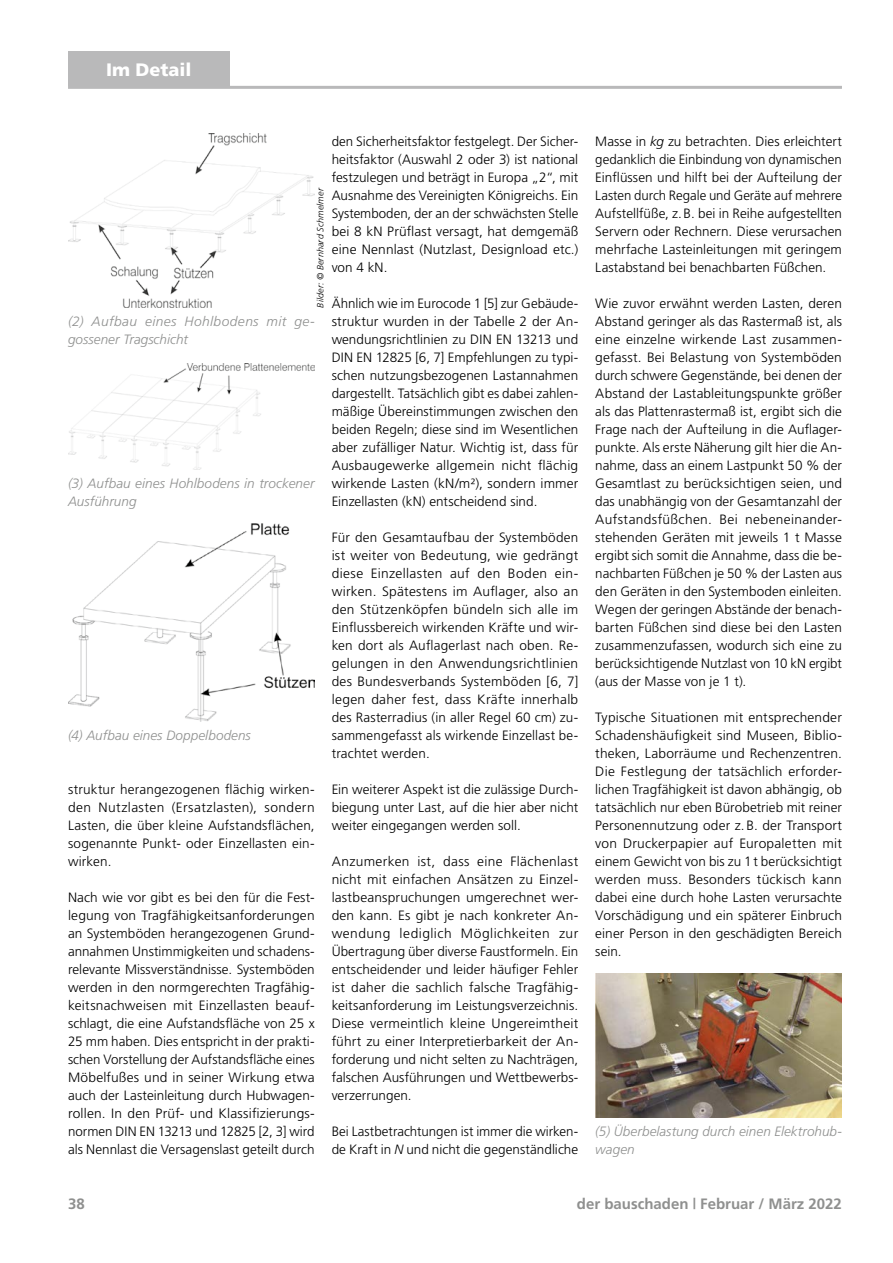
<style>
.page{position:relative;width:893px;height:1263px;background:#fff}
.page>*{position:absolute;margin:0;border:0;box-sizing:border-box;transform-origin:0 0}
.t1{font:18px "A Frutiger Black";color:#fff}
.t2{font:700 15px "A Frutiger";color:#8f908f}
.t3{font:13.5px/18px "A Frutiger Light";letter-spacing:.005em;color:#000;text-align:justify}
.t4{font:italic 13.5px/18px "A Frutiger Light";letter-spacing:.005em;color:#8f908f}
.t5{font:italic 9px "A Frutiger Light";letter-spacing:.02em;color:#000}
.s1{font-style:italic}
</style>
<div class="page">
<hr style="left:68px;top:86px;width:774px;height:3px;background:#b9b9ba">
<div style="left:68px;top:51px;width:162px;height:35px;background:#b9b9ba"></div>
<img style="left:68px;top:363px;width:247px;height:107px">
<img style="left:68px;top:523px;width:247px;height:198px">
<img style="left:595px;top:974px;width:247px;height:144px">
<img style="left:68px;top:134px;width:247px;height:174px">
<h1 class="t1" style="left:106px;top:57px;width:87px">Im Detail</h1>
<p class="t5" style="left:314px;top:308px;width:121px;rotate:-90deg">Bilder: © Bernhard Schmelmer</p>
<p class="t4" style="left:68px;top:311px;width:248px">(2) Aufbau eines Hohlbodens mit ge&shy;gossener Tragschicht</p>
<p class="t4" style="left:68px;top:473px;width:248px">(3) Aufbau eines Hohlbodens in trockener<br>Ausführung</p>
<p class="t4" style="left:68px;top:725px;width:184px">(4) Aufbau eines Doppelbodens</p>
<p class="t3" style="left:68px;top:779px;width:248px">struktur herangezogenen flächig wirken&shy;den Nutzlasten (Ersatzlasten), sondern Lasten, die über kleine Aufstandsflächen, sogenannte Punkt- oder Einzellasten ein&shy;wirken.</p>
<p class="t3" style="left:68px;top:887px;width:248px">Nach wie vor gibt es bei den für die Fest&shy;legung von Tragfähigkeitsanforderungen an Systemböden herangezogenen Grund&shy;annahmen Unstimmigkeiten und schadens&shy;relevante Missverständnisse. Systemböden werden in den normgerechten Tragfähig&shy;keitsnachweisen mit Einzellasten beauf&shy;schlagt, die eine Aufstandsfläche von 25 x 25 mm haben. Dies entspricht in der prakti&shy;schen Vorstellung der Aufstandsfläche eines Möbelfußes und in seiner Wirkung etwa auch der Lasteinleitung durch Hubwagen&shy;rollen. In den Prüf- und Klassifizierungs&shy;normen DIN EN 13213 und 12825 [2, 3] wird als Nennlast die Versagenslast geteilt durch</p>
<p class="t3" style="left:332px;top:131px;width:248px">den Sicherheitsfaktor festgelegt. Der Sicher&shy;heitsfaktor (Auswahl 2 oder 3) ist national festzulegen und beträgt in Europa „2“, mit Ausnahme des Vereinigten Königreichs. Ein Systemboden, der an der schwächsten Stelle bei 8 kN Prüflast versagt, hat demgemäß eine Nennlast (Nutzlast, Designload etc.) von 4 kN.</p>
<p class="t3" style="left:332px;top:293px;width:248px">Ähnlich wie im Eurocode 1 [5] zur Gebäude&shy;struktur wurden in der Tabelle 2 der An&shy;wendungsrichtlinien zu DIN EN 13213 und DIN EN 12825 [6, 7] Empfehlungen zu typi&shy;schen nutzungsbezogenen Lastannahmen dargestellt. Tatsächlich gibt es dabei zahlen&shy;mäßige Übereinstimmungen zwischen den beiden Regeln; diese sind im Wesentlichen aber zufälliger Natur. Wichtig ist, dass für Ausbaugewerke allgemein nicht flächig wirkende Lasten (kN/m²), sondern immer Einzellasten (kN) entscheidend sind.</p>
<p class="t3" style="left:332px;top:527px;width:248px">Für den Gesamtaufbau der Systemböden ist weiter von Bedeutung, wie gedrängt diese Einzellasten auf den Boden ein&shy;wirken. Spätestens im Auflager, also an den Stützenköpfen bündeln sich alle im Einflussbereich wirkenden Kräfte und wir&shy;ken dort als Auflagerlast nach oben. Re&shy;gelungen in den Anwendungsrichtlinien des Bundesverbands Systemböden [6, 7] legen daher fest, dass Kräfte innerhalb des Rasterradius (in aller Regel 60 cm) zu&shy;sammengefasst als wirkende Einzellast be&shy;trachtet werden.</p>
<p class="t3" style="left:332px;top:779px;width:248px">Ein weiterer Aspekt ist die zulässige Durch&shy;biegung unter Last, auf die hier aber nicht weiter eingegangen werden soll.</p>
<p class="t3" style="left:332px;top:851px;width:248px">Anzumerken ist, dass eine Flächenlast nicht mit einfachen Ansätzen zu Einzel&shy;lastbeanspruchungen umgerechnet wer&shy;den kann. Es gibt je nach konkreter An&shy;wendung lediglich Möglichkeiten zur Übertragung über diverse Faustformeln. Ein entscheidender und leider häufiger Fehler ist daher die sachlich falsche Tragfähig&shy;keitsanforderung im Leistungsverzeichnis.<br>Diese vermeintlich kleine Ungereimtheit führt zu einer Interpretierbarkeit der An&shy;forderung und nicht selten zu Nachträgen, falschen Ausführungen und Wettbewerbs&shy;verzerrungen.</p>
<p class="t3" style="left:332px;top:1121px;width:248px">Bei Lastbetrachtungen ist immer die wirken&shy;de Kraft in <span class="s1">N</span> und nicht die gegenständliche</p>
<p class="t3" style="left:595px;top:131px;width:248px">Masse in <span class="s1">kg</span> zu betrachten. Dies erleichtert gedanklich die Einbindung von dynamischen Einflüssen und hilft bei der Aufteilung der Lasten durch Regale und Geräte auf mehrere Aufstellfüße, z.B. bei in Reihe aufgestellten Servern oder Rechnern. Diese verursachen mehrfache Lasteinleitungen mit geringem Lastabstand bei benachbarten Füßchen.</p>
<p class="t3" style="left:595px;top:293px;width:248px">Wie zuvor erwähnt werden Lasten, deren Abstand geringer als das Rastermaß ist, als eine einzelne wirkende Last zusammen&shy;gefasst. Bei Belastung von Systemböden durch schwere Gegenstände, bei denen der Abstand der Lastableitungspunkte größer als das Plattenrastermaß ist, ergibt sich die Frage nach der Aufteilung in die Auflager&shy;punkte. Als erste Näherung gilt hier die An&shy;nahme, dass an einem Lastpunkt 50 % der Gesamtlast zu berücksichtigen seien, und das unabhängig von der Gesamtanzahl der Aufstandsfüßchen. Bei nebeneinander&shy;stehenden Geräten mit jeweils 1 t Masse ergibt sich somit die Annahme, dass die be&shy;nachbarten Füßchen je 50 % der Lasten aus den Geräten in den Systemboden einleiten.<br>Wegen der geringen Abstände der benach&shy;barten Füßchen sind diese bei den Lasten zusammenzufassen, wodurch sich eine zu berücksichtigende Nutzlast von 10 kN ergibt (aus der Masse von je 1 t).</p>
<p class="t3" style="left:595px;top:707px;width:248px">Typische Situationen mit entsprechender Schadenshäufigkeit sind Museen, Biblio&shy;theken, Laborräume und Rechenzentren.<br>Die Festlegung der tatsächlich erforder&shy;lichen Tragfähigkeit ist davon abhängig, ob tatsächlich nur eben Bürobetrieb mit reiner Personennutzung oder z.B. der Transport von Druckerpapier auf Europaletten mit einem Gewicht von bis zu 1t berücksichtigt werden muss. Besonders tückisch kann dabei eine durch hohe Lasten verursachte Vorschädigung und ein späterer Einbruch einer Person in den geschädigten Bereich sein.</p>
<p class="t4" style="left:595px;top:1121px;width:248px">(5) Überbelastung durch einen Elektrohub&shy;wagen</p>
<p class="t2" style="left:68px;top:1192px;width:18px">38</p>
<p class="t2" style="left:577px;top:1192px;width:267px">der bauschaden | Februar / März 2022</p>
</div>
